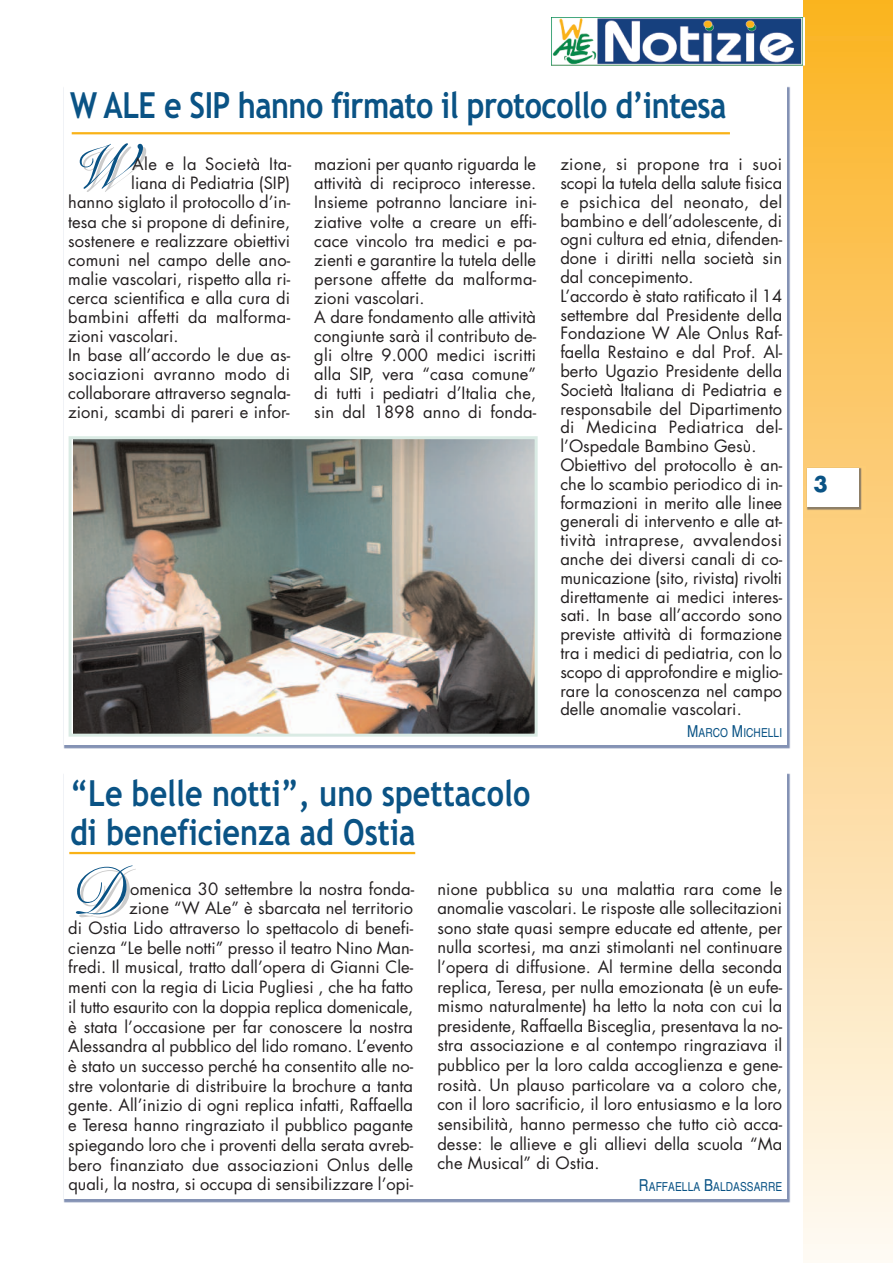
<style>
.page{position:relative;width:893px;height:1263px;background:#fff}
.page>*{position:absolute;margin:0;border:0;box-sizing:border-box;transform-origin:0 0}
.t1{font:66.75px "Snellbound DB Normal";color:#0a5385}
.t2{font:65.1px "Snellbound DB Normal";color:#0a5385}
.t3{font:700 36px/39px "Trebuchet MS";color:#0a5385;scale:.85 1}
.t4{font:700 36px "Trebuchet MS";letter-spacing:-.02em;color:#0a5385;scale:.85 1}
.t5{font:700 21px "Futura";color:#0a5385}
.t6{font:16.5px/19.6px "Futura";letter-spacing:.005em;color:#231f20}
.t7{font:16.5px "Futura";letter-spacing:.025em;color:#231f20}
.t8{font:condensed 12.3px "Helvetica";letter-spacing:.005em;color:#0a5385}
.s1{font-size:16.5px}
</style>
<div class="page">
<div style="left:804px;top:0;width:89px;height:1263px;background:linear-gradient(to bottom,#fbb326,#fef8f3)"></div>
<img style="left:552px;top:17px;width:253px;height:48px">
<img style="left:805px;top:467px;width:60px;height:46px">
<div style="left:807px;top:468px;width:51px;height:39px;background:#fff"></div>
<hr style="left:72px;top:132px;width:658px;height:2px;background:#f9b217">
<img style="left:73px;top:440px;width:461px;height:293px">
<div style="left:69px;top:436px;width:469px;height:301px;border:3px solid #daebe4"></div>
<hr style="left:69px;top:852px;width:346px;height:2px;background:#f9b217">
<h3 class="t4" style="left:70px;top:85px;width:774px">W ALE e SIP hanno firmato il protocollo d’intesa</h3>
<h2 class="t2" style="left:68px;top:128px;width:61px">W</h2>
<p class="t7" style="left:132px;top:157px;width:160px">Ale e la Società Ita-</p>
<p class="t6" style="left:131px;top:175px;width:160px">liana di Pediatria (SIP)</p>
<p class="t6" style="left:68px;top:194px;width:223px">hanno siglato il protocollo d’in-</p>
<p class="t6" style="left:68px;top:213px;width:223px">tesa che si propone di definire,</p>
<p class="t6" style="left:68px;top:232px;width:223px">sostenere e realizzare obiettivi</p>
<p class="t6" style="left:68px;top:251px;width:223px">comuni nel campo delle ano-</p>
<p class="t6" style="left:68px;top:270px;width:223px">malie vascolari, rispetto alla ri-</p>
<p class="t6" style="left:68px;top:289px;width:223px">cerca scientifica e alla cura di</p>
<p class="t7" style="left:68px;top:309px;width:223px">bambini affetti da malforma-</p>
<p class="t6" style="left:68px;top:328px;width:112px">zioni vascolari.</p>
<p class="t6" style="left:68px;top:347px;width:223px">In base all’accordo le due as-</p>
<p class="t7" style="left:68px;top:367px;width:223px">sociazioni avranno modo di</p>
<p class="t6" style="left:68px;top:385px;width:223px">collaborare attraverso segnala-</p>
<p class="t6" style="left:68px;top:404px;width:223px">zioni, scambi di pareri e infor-</p>
<p class="t6" style="left:314px;top:156px;width:223px;line-height:19px">mazioni per quanto riguarda le attività di reciproco interesse.<br>Insieme potranno lanciare ini&shy;ziative volte a creare un effi&shy;cace vincolo tra medici e pa&shy;zienti e garantire la tutela delle persone affette da malforma&shy;zioni vascolari.<br>A dare fondamento alle attività congiunte sarà il contributo de&shy;gli oltre 9.000 medici iscritti alla SIP, vera “casa comune” di tutti i pediatri d’Italia che, sin dal 1898 anno di fonda-</p>
<p class="t6" style="left:560px;top:156px;width:223px;line-height:18.8px">zione, si propone tra i suoi scopi la tutela della salute fisica e psichica del neonato, del bambino e dell’adolescente, di ogni cultura ed etnia, difenden&shy;done i diritti nella società sin dal concepimento.<br>L’accordo è stato ratificato il 14 settembre dal Presidente della<br>Fondazione W Ale Onlus Raf&shy;faella Restaino e dal Prof. Al&shy;berto Ugazio Presidente della<br>Società Italiana di Pediatria e responsabile del Dipartimento di Medicina Pediatrica del&shy;l’Ospedale Bambino Gesù.<br>Obiettivo del protocollo è an&shy;che lo scambio periodico di in&shy;formazioni in merito alle linee generali di intervento e alle at&shy;tività intraprese, avvalendosi anche dei diversi canali di co&shy;municazione (sito, rivista) rivolti direttamente ai medici interes&shy;sati. In base all’accordo sono previste attività di formazione tra i medici di pediatria, con lo scopo di approfondire e miglio&shy;rare la conoscenza nel campo delle anomalie vascolari.</p>
<p class="t8" style="left:687px;top:726px;width:97px"><span class="s1">M</span>ARCO <span class="s1">M</span>ICHELLI</p>
<h3 class="t3" style="left:70px;top:774px;width:543px">“Le belle notti”, uno spettacolo di beneficienza ad Ostia</h3>
<h1 class="t1" style="left:68px;top:851px;width:59px">D</h1>
<p class="t6" style="left:68px;top:880px;width:347px;text-align:right">omenica 30 settembre la nostra fonda-<br>zione “W ALe” è sbarcata nel territorio<br>di Ostia Lido attraverso lo spettacolo di benefi&shy;cienza “Le belle notti” presso il teatro Nino Man&shy;fredi. Il musical, tratto dall’opera di Gianni Cle&shy;menti con la regia di Licia Pugliesi , che ha fatto il tutto esaurito con la doppia replica domenicale, è stata l’occasione per far conoscere la nostra Alessandra al pubblico del lido romano. L’evento è stato un successo perché ha consentito alle no&shy;stre volontarie di distribuire la brochure a tanta gente. All’inizio di ogni replica infatti, Raffaella e Teresa hanno ringraziato il pubblico pagante spiegando loro che i proventi della serata avreb&shy;bero finanziato due associazioni Onlus delle quali, la nostra, si occupa di sensibilizzare l’opi-</p>
<p class="t6" style="left:437px;top:880px;width:346px;text-align:justify">nione pubblica su una malattia rara come le anomalie vascolari. Le risposte alle sollecitazioni sono state quasi sempre educate ed attente, per nulla scortesi, ma anzi stimolanti nel continuare l’opera di diffusione. Al termine della seconda replica, Teresa, per nulla emozionata (è un eufe&shy;mismo naturalmente) ha letto la nota con cui la presidente, Raffaella Bisceglia, presentava la no&shy;stra associazione e al contempo ringraziava il pubblico per la loro calda accoglienza e gene&shy;rosità. Un plauso particolare va a coloro che, con il loro sacrificio, il loro entusiasmo e la loro sensibilità, hanno permesso che tutto ciò acca&shy;desse: le allieve e gli allievi della scuola “Ma che Musical” di Ostia.</p>
<p class="t8" style="left:639px;top:1180px;width:145px"><span class="s1">R</span>AFFAELLA <span class="s1">B</span>ALDASSARRE</p>
<p class="t5" style="left:813px;top:469px;width:16px">3</p>
</div>
